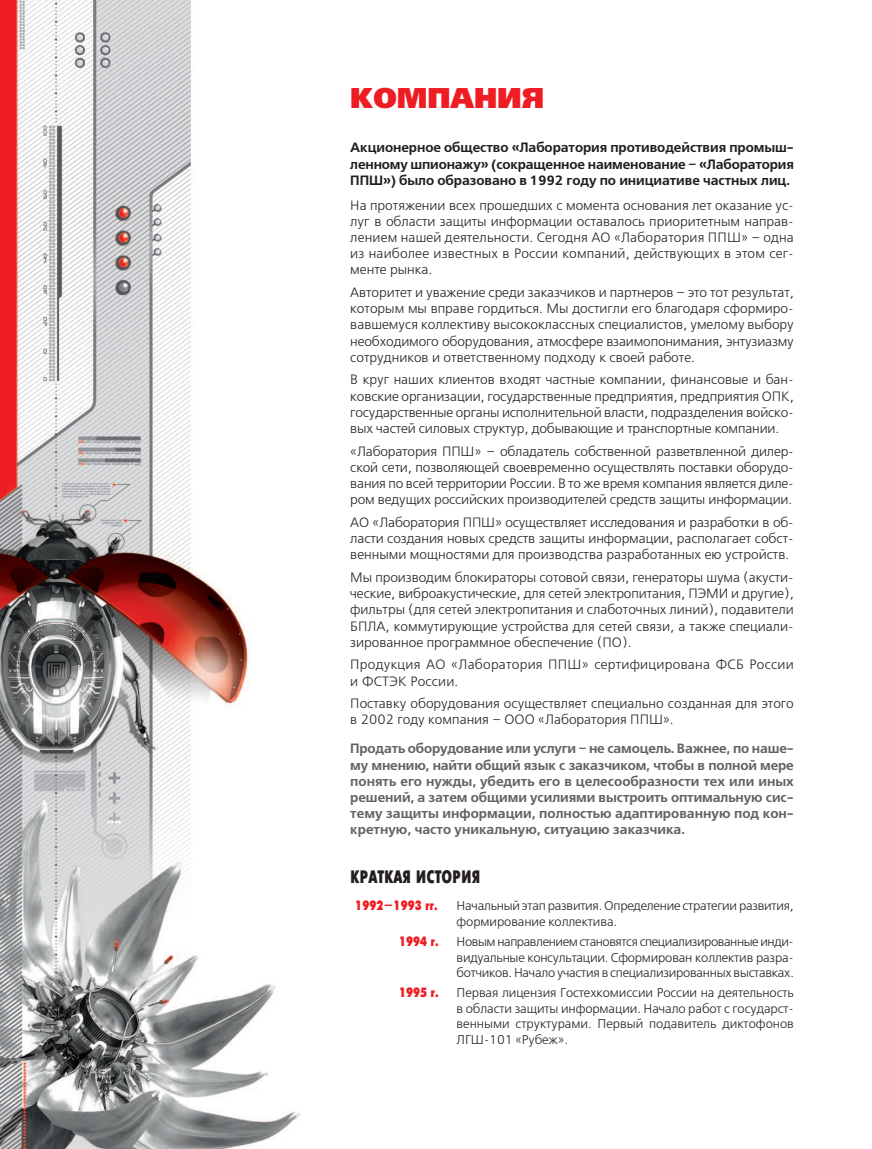
<style>
.page{position:relative;width:872px;height:1149px;background:#fff}
.page>*{position:absolute;margin:0;border:0;box-sizing:border-box;transform-origin:0 0}
.t1{font:28.5px "Free Set Black C";color:#ee1d23}
.t2{font:18px "Futuris X Cond C";color:#231f20}
.t3{font:13.5px/16.2px "Free Set C";color:#231f20;text-align:justify}
.t4{font:700 13.5px/16.2px "Free Set C";color:#636366;text-align:justify}
.t5{font:700 13.5px/16.2px "Free Set C";letter-spacing:-.005em;color:#231f20;text-align:justify}
.t6{font:13.5px/16.2px "Free Set C";letter-spacing:.02em;color:#231f20}
.t7{font:700 13.5px "Futuris X Cond C";color:#ee1d23}
.t8{font:12.75px/15.6px "Free Set C";letter-spacing:-.02em;color:#231f20;text-align:justify}
</style>
<div class="page">
<img style="left:0;top:0;width:300px;height:1148px">
<h1 class="t1" style="left:350px;top:82px;width:195px">КОМПАНИЯ</h1>
<p class="t5" style="left:350px;top:140px;width:445px">Акционерное общество «Лаборатория противодействия промыш&shy;ленному шпионажу» (сокращенное наименование – «Лаборатория ППШ») было образовано в 1 992 году по инициативе частных лиц.</p>
<p class="t3" style="left:350px;top:197px;width:445px">На протяжении всех прошедших с момента основания лет оказание ус&shy;луг в области защиты информации оставалось приоритетным направ&shy;лением нашей деятельности. Сегодня АО «Лаборатория ППШ» – одна из наиболее известных в России компаний, действующих в этом сег&shy;менте рынка.</p>
<p class="t3" style="left:350px;top:284px;width:445px">Авторитет и уважение среди заказчиков и партнеров – это тот результат, которым мы вправе гордиться. Мы достигли его благодаря сформиро&shy;вавшемуся коллективу высококлассных специалистов, умелому выбору необходимого оборудования, атмосфере взаимопонимания, энтузиазму сотрудников и ответственному подходу к своей работе.</p>
<p class="t3" style="left:350px;top:371px;width:445px">В круг наших клиентов входят частные компании, финансовые и бан&shy;ковские организации, государственные предприятия, предприятия ОПК, государственные органы исполнительной власти, подразделения войско&shy;вых частей силовых структур, добывающие и транспортные компании.</p>
<p class="t3" style="left:350px;top:443px;width:445px">«Лаборатория ППШ» – обладатель собственной разветвленной дилер&shy;ской сети, позволяющей своевременно осуществлять поставки оборудо&shy;вания по всей территории России. В то же время компания является диле&shy;ром ведущих российских производителей средств защиты информации.</p>
<p class="t3" style="left:350px;top:514px;width:445px">АО «Лаборатория ППШ» осуществляет исследования и разработки в об&shy;ласти создания новых средств защиты информации, располагает собст&shy;венными мощностями для производства разработанных ею устройств.</p>
<p class="t3" style="left:350px;top:569px;width:445px">Мы производим блокираторы сотовой связи, генераторы шума (акусти&shy;ческие, виброакустические, для сетей электропитания, ПЭМИ и другие), фильтры (для сетей электропитания и слаботочных линий), подавители БПЛА, коммутирующие устройства для сетей связи, а также специали&shy;зированное программное обеспечение (ПО).</p>
<p class="t6" style="left:350px;top:656px;width:445px">Продукция АО «Лаборатория ППШ» сертифицирована ФСБ России и ФСТЭК России.</p>
<p class="t3" style="left:350px;top:695px;width:445px">Поставку оборудования осуществляет специально созданная для этого в 2002 году компания – ООО «Лаборатория ППШ».</p>
<p class="t4" style="left:350px;top:740px;width:445px">Продать оборудование или услуги – не самоцель. Важнее, по наше&shy;му мнению, найти общий язык с заказчиком, чтобы в полной мере понять его нужды, убедить его в целесообразности тех или иных решений, а затем общими усилиями выстроить оптимальную сис - тему защиты информации, полностью адаптированную под кон&shy;кретную, часто уникальную, ситуацию заказчика.</p>
<h2 class="t2" style="left:350px;top:866px;width:132px">КРАТКАЯ ИСТОРИЯ</h2>
<p class="t7" style="left:354px;top:897px;width:85px">1992–1993 гг.</p>
<p class="t8" style="left:456px;top:897px;width:339px;line-height:16px">Начальный этап развития. Определение стратегии развития, формирование коллектива.</p>
<p class="t7" style="left:398px;top:933px;width:42px">1994 г.</p>
<p class="t8" style="left:456px;top:933px;width:339px">Новым направлением становятся специализированные инди&shy;видуальные консультации. Сформирован коллектив разра&shy;ботчиков. Начало участия в специализированных выставках.</p>
<p class="t7" style="left:398px;top:984px;width:42px">1995 г.</p>
<p class="t8" style="left:456px;top:984px;width:339px">Первая лицензия Гостехкомиссии России на деятельность в области защиты информации. Начало работ с государст&shy;венными структурами. Первый подавитель диктофонов ЛГШ-101 «Рубеж».</p>
</div>
